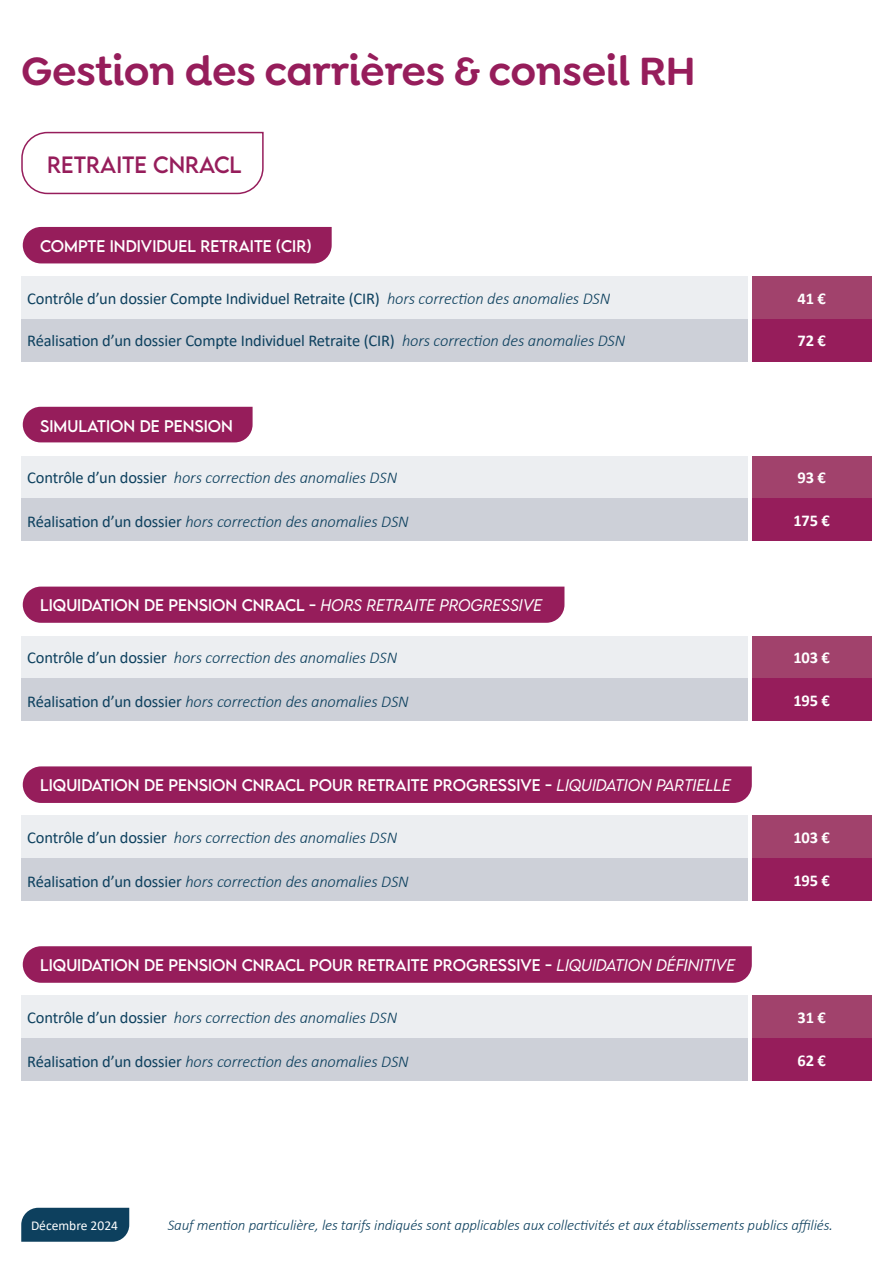
<style>
.page{position:relative;width:893px;height:1263px;background:#fff}
.page>*{position:absolute;margin:0;border:0;box-sizing:border-box;transform-origin:0 0}
.t1{font:600 42px "Goldplay Alt";letter-spacing:-.01em;color:#961d5b}
.t2{font:21px "LEMONMILK";color:#961d5b}
.t3{font:italic 300 16.5px "Calibri";letter-spacing:-.01em;color:#0d405e}
.t4{font:16.5px "Calibri";letter-spacing:-.01em;color:#0d405e}
.t5{font:700 16.5px "Calibri";letter-spacing:-.01em;color:#fff}
.t6{font:15px "LEMONMILK";color:#fff}
.t7{font:italic 300 15px "Calibri";letter-spacing:-.01em;color:#0d405e}
.t8{font:13.5px "Calibri";color:#fff}
.s1{font-weight:300;font-style:italic}
.s2{font-weight:400;font-style:normal}
.s3{font-size:16.5px}
</style>
<div class="page">
<svg style="left:21px;top:131px;width:243px;height:64px"></svg>
<div style="left:23px;top:227px;width:309px;height:36px;background:#961d5b"></div>
<div style="left:21px;top:276px;width:726px;height:43px;background:#eceef1"></div>
<div style="left:752px;top:276px;width:119px;height:43px;background:#a1426c"></div>
<div style="left:21px;top:319px;width:726px;height:42px;background:#cdd0d8"></div>
<div style="left:752px;top:319px;width:119px;height:42px;background:#961d5b"></div>
<div style="left:23px;top:407px;width:230px;height:35px;background:#961d5b"></div>
<div style="left:21px;top:456px;width:726px;height:43px;background:#eceef1"></div>
<div style="left:752px;top:456px;width:119px;height:43px;background:#a1426c"></div>
<div style="left:21px;top:499px;width:726px;height:42px;background:#cdd0d8"></div>
<div style="left:752px;top:499px;width:119px;height:42px;background:#961d5b"></div>
<div style="left:23px;top:766px;width:729px;height:37px;background:#961d5b"></div>
<div style="left:21px;top:816px;width:726px;height:42px;background:#eceef1"></div>
<div style="left:752px;top:816px;width:119px;height:42px;background:#a1426c"></div>
<div style="left:21px;top:858px;width:726px;height:43px;background:#cdd0d8"></div>
<div style="left:752px;top:858px;width:119px;height:43px;background:#961d5b"></div>
<div style="left:23px;top:946px;width:729px;height:37px;background:#961d5b"></div>
<div style="left:21px;top:995px;width:726px;height:43px;background:#eceef1"></div>
<div style="left:752px;top:995px;width:119px;height:43px;background:#a1426c"></div>
<div style="left:21px;top:1038px;width:726px;height:42px;background:#cdd0d8"></div>
<div style="left:752px;top:1038px;width:119px;height:42px;background:#961d5b"></div>
<div style="left:23px;top:587px;width:541px;height:36px;background:#961d5b"></div>
<div style="left:21px;top:636px;width:726px;height:42px;background:#eceef1"></div>
<div style="left:752px;top:636px;width:119px;height:42px;background:#a1426c"></div>
<div style="left:21px;top:678px;width:726px;height:43px;background:#cdd0d8"></div>
<div style="left:752px;top:678px;width:119px;height:43px;background:#961d5b"></div>
<div style="left:21px;top:1208px;width:108px;height:34px;background:#0d405e"></div>
<p class="t1" style="left:21px;top:45px;width:676px">Gestion des carrières &amp; conseil RH</p>
<p class="t2" style="left:47px;top:151px;width:122px">RETRAITE CNRACL</p>
<p class="t6" style="left:40px;top:236px;width:272px">COMPTE INDIVIDUEL RETRAITE (CIR)</p>
<p class="t4" style="left:27px;top:287px;width:584px">Contrôle d’un dossier Compte Individuel Retraite (CIR) <span class="s1">hors correction des anomalies DSN</span></p>
<p class="t5" style="left:797px;top:286px;width:30px">41 €</p>
<p class="t4" style="left:27px;top:329px;width:600px">Réalisation d’un dossier Compte Individuel Retraite (CIR) <span class="s1">hors correction des anomalies DSN</span></p>
<p class="t5" style="left:797px;top:329px;width:30px">72 €</p>
<p class="t6" style="left:40px;top:416px;width:194px">SIMULATION DE PENSION</p>
<p class="t3" style="left:27px;top:468px;width:371px"><span class="s2">Contrôle d’un dossier</span> hors correction des anomalies DSN</p>
<p class="t5" style="left:797px;top:466px;width:30px">93 €</p>
<p class="t3" style="left:27px;top:512px;width:383px"><span class="s2">Réalisation d’un dossier</span> hors correction des anomalies DSN</p>
<p class="t5" style="left:793px;top:509px;width:38px">175 €</p>
<p class="t6" style="left:40px;top:596px;width:504px">LIQUIDATION DE PENSION CNRACL - <span class="s1">HORS RETRAITE PROGRESSIVE</span></p>
<p class="t3" style="left:27px;top:648px;width:371px"><span class="s2">Contrôle d’un dossier</span> hors correction des anomalies DSN</p>
<p class="t5" style="left:793px;top:646px;width:38px">103 €</p>
<p class="t3" style="left:27px;top:691px;width:383px"><span class="s2">Réalisation d’un dossier</span> hors correction des anomalies DSN</p>
<p class="t5" style="left:793px;top:689px;width:38px">195 €</p>
<p class="t6" style="left:40px;top:775px;width:213px">LIQUIDATION DE PENSION CNRACL</p>
<p class="t6" style="left:309px;top:775px;width:423px">POUR RETRAITE PROGRESSIVE - <span class="s1">LIQUIDATION PARTIELLE</span></p>
<p class="t3" style="left:27px;top:827px;width:371px"><span class="s2">Contrôle d’un dossier</span> hors correction des anomalies DSN</p>
<p class="t5" style="left:793px;top:826px;width:38px">103 €</p>
<p class="t3" style="left:27px;top:871px;width:383px"><span class="s2">Réalisation d’un dossier</span> hors correction des anomalies DSN</p>
<p class="t5" style="left:793px;top:868px;width:38px">195 €</p>
<p class="t6" style="left:40px;top:955px;width:213px">LIQUIDATION DE PENSION CNRACL</p>
<p class="t6" style="left:309px;top:955px;width:428px">POUR RETRAITE PROGRESSIVE - <span class="s1">LIQUIDATION DÉFINITIVE</span></p>
<p class="t3" style="left:27px;top:1007px;width:371px"><span class="s2">Contrôle d’un dossier</span> hors correction des anomalies DSN</p>
<p class="t5" style="left:797px;top:1006px;width:30px">31 €</p>
<p class="t3" style="left:27px;top:1051px;width:383px"><span class="s2">Réalisation d’un dossier</span> hors correction des anomalies DSN</p>
<p class="t5" style="left:797px;top:1048px;width:30px">62 €</p>
<p class="t8" style="left:31px;top:1216px;width:89px">Décembre 2024</p>
<p class="t7" style="left:168px;top:1216px;width:667px">Sauf mention particulière, les tarifs indiqués sont applicables aux collectivités et aux établissements publics affiliés<span class="s3">.</span></p>
</div>
